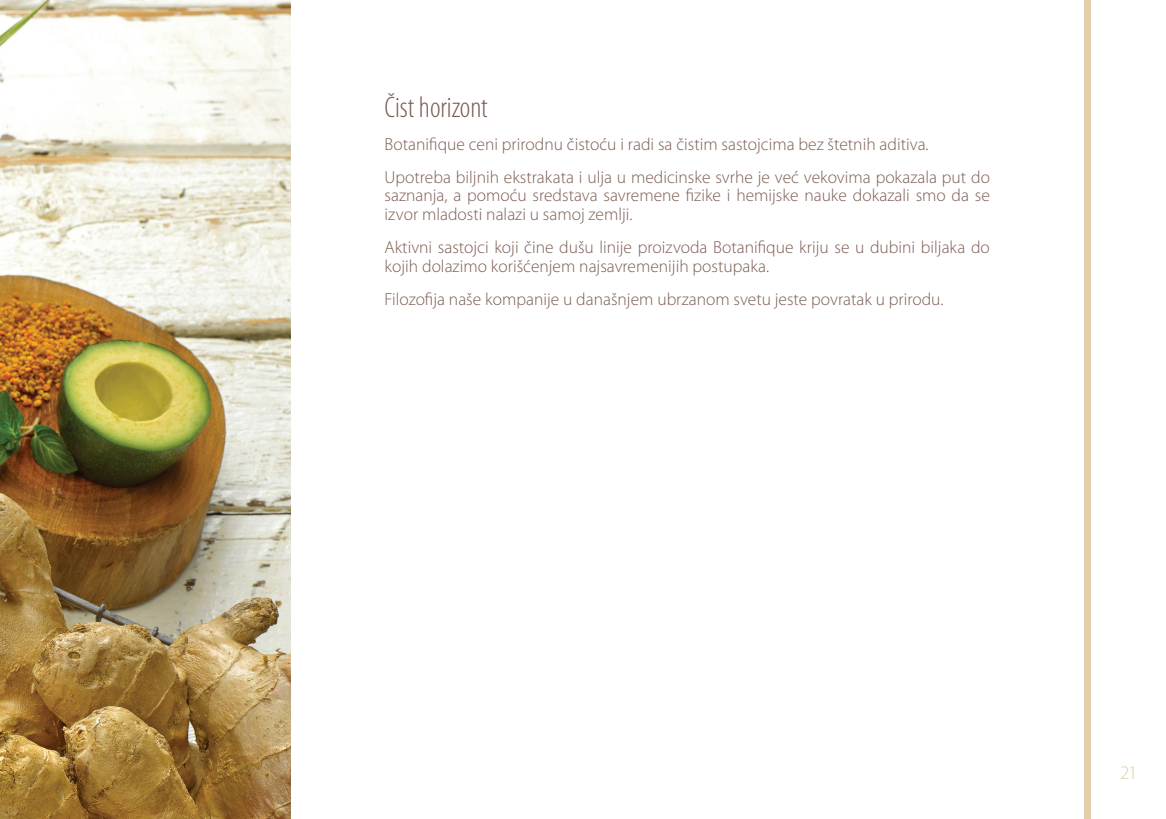
<style>
.page{position:relative;width:1166px;height:819px;background:#fff}
.page>*{position:absolute;margin:0;border:0;box-sizing:border-box;transform-origin:0 0}
.t1{font:300 condensed 29.75px "Myriad Pro";color:#7b5c51}
.t2{font:300 19.25px "Myriad Pro";color:#e2ceaa}
.t3{font:300 17.5px/18.4px "Myriad Pro";color:#7b5c51;text-align:justify}
</style>
<div class="page">
<div style="left:1084px;top:0;width:82px;height:819px;background:#e2ceaa"></div>
<div style="left:1092px;top:0;width:74px;height:819px;background:#fff"></div>
<img style="left:0;top:0;width:290px;height:819px">
<p class="t1" style="left:385px;top:89px;width:105px">Čist horizont</p>
<p class="t3" style="left:385px;top:135px;width:545px">Botanifique ceni prirodnu čistoću i radi sa čistim sastojcima bez štetnih aditiva.</p>
<p class="t3" style="left:385px;top:168px;width:607px">Upotreba biljnih ekstrakata i ulja u medicinske svrhe je već vekovima pokazala put do saznanja, a pomoću sredstava savremene fizike i hemijske nauke dokazali smo da se izvor mladosti nalazi u samoj zemlji.</p>
<p class="t3" style="left:385px;top:238px;width:607px">Aktivni sastojci koji čine dušu linije proizvoda Botanifique kriju se u dubini biljaka do kojih dolazimo korišćenjem najsavremenijih postupaka.</p>
<p class="t3" style="left:385px;top:289px;width:560px">Filozofija naše kompanije u današnjem ubrzanom svetu jeste povratak u prirodu.</p>
<p class="t2" style="left:1120px;top:760px;width:19px">21</p>
</div>
